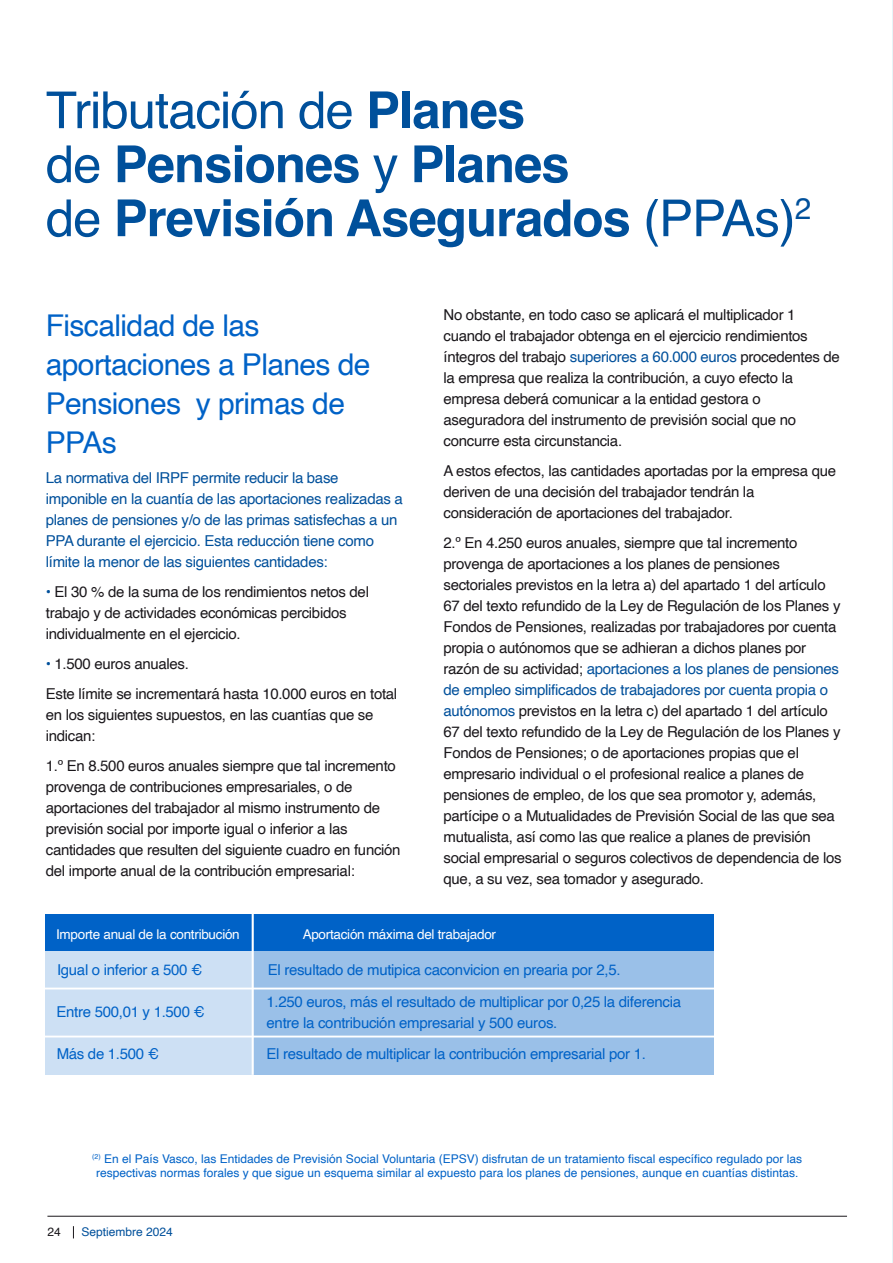
<style>
.page{position:relative;width:893px;height:1263px;background:#fff}
.page>*{position:absolute;margin:0;border:0;box-sizing:border-box;transform-origin:0 0}
.t1{font:700 51px/54px "Helvetica";letter-spacing:-.02em;color:#00509b}
.t2{font:30px/39px "Helvetica";letter-spacing:-.02em;color:#0062c7}
.t3{font:15px/21px "Helvetica";letter-spacing:-.02em;color:#1a171b}
.t4{font:15px/21px "Helvetica";letter-spacing:-.02em;color:#0062c7}
.t5{font:15px/21px "Helvetica";letter-spacing:-.02em;color:#00509b}
.t6{font:13.5px "Helvetica";letter-spacing:-.02em;color:#fff}
.t7{font:12px/14.4px "Helvetica";color:#0062c7;text-align:center}
.t8{font:12px "Helvetica";color:#00509b}
.t9{font:12px "Helvetica";color:#1a171b}
.s1{font-weight:400}
.s2{color:#00509b}
</style>
<div class="page">
<hr style="left:47px;top:1216px;width:800px;height:1px;background:#1a171b">
<hr style="left:892px;top:0;width:1px;height:1262px;background:#e6f4f8">
<svg style="left:73px;top:1226px;width:1px;height:12px"></svg>
<div style="left:45px;top:949px;width:208px;height:126px;background:#cde0f4"></div>
<div style="left:252px;top:949px;width:461px;height:126px;background:#9ac0e8"></div>
<div style="left:45px;top:914px;width:668px;height:36px;background:#0062c7"></div>
<hr style="left:252px;top:896px;width:2px;height:179px;background:#fff">
<hr style="left:44px;top:987px;width:679px;height:2px;background:#fff">
<hr style="left:44px;top:1035px;width:679px;height:2px;background:#fff">
<h1 class="t1" style="left:46px;top:89px;width:767px"><span class="s1">Tributación de</span> Planes<br><span class="s1">de</span> Pensiones <span class="s1">y</span> Planes<br><span class="s1">de</span> Previsión Asegurados <span class="s1">(PPAs)</span><sup>2</sup></h1>
<h2 class="t2" style="left:46px;top:307px;width:326px">Fiscalidad de las aportaciones a Planes de<br>Pensiones y primas de<br>PPAs</h2>
<p class="t5" style="left:46px;top:468px;width:359px">La normativa del IRPF permite reducir la base imponible en la cuantía de las aportaciones realizadas a planes de pensiones y/o de las primas satisfechas a un PPA durante el ejercicio. Esta reducción tiene como límite la menor de las siguientes cantidades:</p>
<p class="t3" style="left:46px;top:582px;width:325px"><span class="s2">•</span> El 30 % de la suma de los rendimientos netos del trabajo y de actividades económicas percibidos individualmente en el ejercicio.</p>
<p class="t3" style="left:46px;top:649px;width:353px;line-height:30px"><span class="s2">•</span> 1.500 euros anuales.<br>Este límite se incrementará hasta 10.000 euros en total</p>
<p class="t3" style="left:46px;top:705px;width:329px">en los siguientes supuestos, en las cuantías que se indican:</p>
<p class="t3" style="left:46px;top:756px;width:356px">1.º En 8.500 euros anuales siempre que tal incremento provenga de contribuciones empresariales, o de aportaciones del trabajador al mismo instrumento de previsión social por importe igual o inferior a las cantidades que resulten del siguiente cuadro en función del importe anual de la contribución empresarial:</p>
<p class="t3" style="left:444px;top:304px;width:398px">No obstante, en todo caso se aplicará el multiplicador 1 cuando el trabajador obtenga en el ejercicio rendimientos íntegros del trabajo <span class="s2">superiores a 60.000 euros</span> procedentes de la empresa que realiza la contribución, a cuyo efecto la empresa deberá comunicar a la entidad gestora o aseguradora del instrumento de previsión social que no concurre esta circunstancia.</p>
<p class="t3" style="left:444px;top:460px;width:394px">A estos efectos, las cantidades aportadas por la empresa que deriven de una decisión del trabajador tendrán la consideración de aportaciones del trabajador.</p>
<p class="t3" style="left:444px;top:532px;width:400px">2.º En 4.250 euros anuales, siempre que tal incremento provenga de aportaciones a los planes de pensiones sectoriales previstos en la letra a) del apartado 1 del artículo 67 del texto refundido de la Ley de Regulación de los Planes y Fondos de Pensiones, realizadas por trabajadores por cuenta propia o autónomos que se adhieran a dichos planes por razón de su actividad; <span class="s2">aportaciones a los planes de pensiones de empleo simplificados de trabajadores por cuenta propia o autónomos</span> previstos en la letra c) del apartado 1 del artículo 67 del texto refundido de la Ley de Regulación de los Planes y Fondos de Pensiones; o de aportaciones propias que el empresario individual o el profesional realice a planes de pensiones de empleo, de los que sea promotor y, además, partícipe o a Mutualidades de Previsión Social de las que sea mutualista, así como las que realice a planes de previsión social empresarial o seguros colectivos de dependencia de los que, a su vez, sea tomador y asegurado.</p>
<p class="t6" style="left:56px;top:923px;width:185px">Importe anual de la contribución</p>
<p class="t4" style="left:57px;top:959px;width:147px">Igual o inferior a 500 €</p>
<p class="t4" style="left:56px;top:1001px;width:150px">Entre 500,01 y 1.500 €</p>
<p class="t4" style="left:57px;top:1043px;width:104px">Más de 1.500 €</p>
<p class="t6" style="left:303px;top:923px;width:195px">Aportación máxima del trabajador</p>
<p class="t4" style="left:268px;top:959px;width:354px">El resultado de mutipica caconvicion en prearia por 2,5.</p>
<p class="t4" style="left:267px;top:991px;width:416px">1.250 euros, más el resultado de multiplicar por 0,25 la diferencia entre la contribución empresarial y 500 euros.</p>
<p class="t4" style="left:267px;top:1043px;width:381px">El resultado de multiplicar la contribución empresarial por 1.</p>
<p class="t7" style="left:92px;top:1152px;width:711px"><sup>(2)</sup> En el País Vasco, las Entidades de Previsión Social Voluntaria (EPSV) disfrutan de un tratamiento fiscal específico regulado por las respectivas normas forales y que sigue un esquema similar al expuesto para los planes de pensiones, aunque en cuantías distintas.</p>
<p class="t9" style="left:48px;top:1222px;width:15px">24</p>
<p class="t8" style="left:81px;top:1222px;width:93px">Septiembre 2024</p>
</div>
